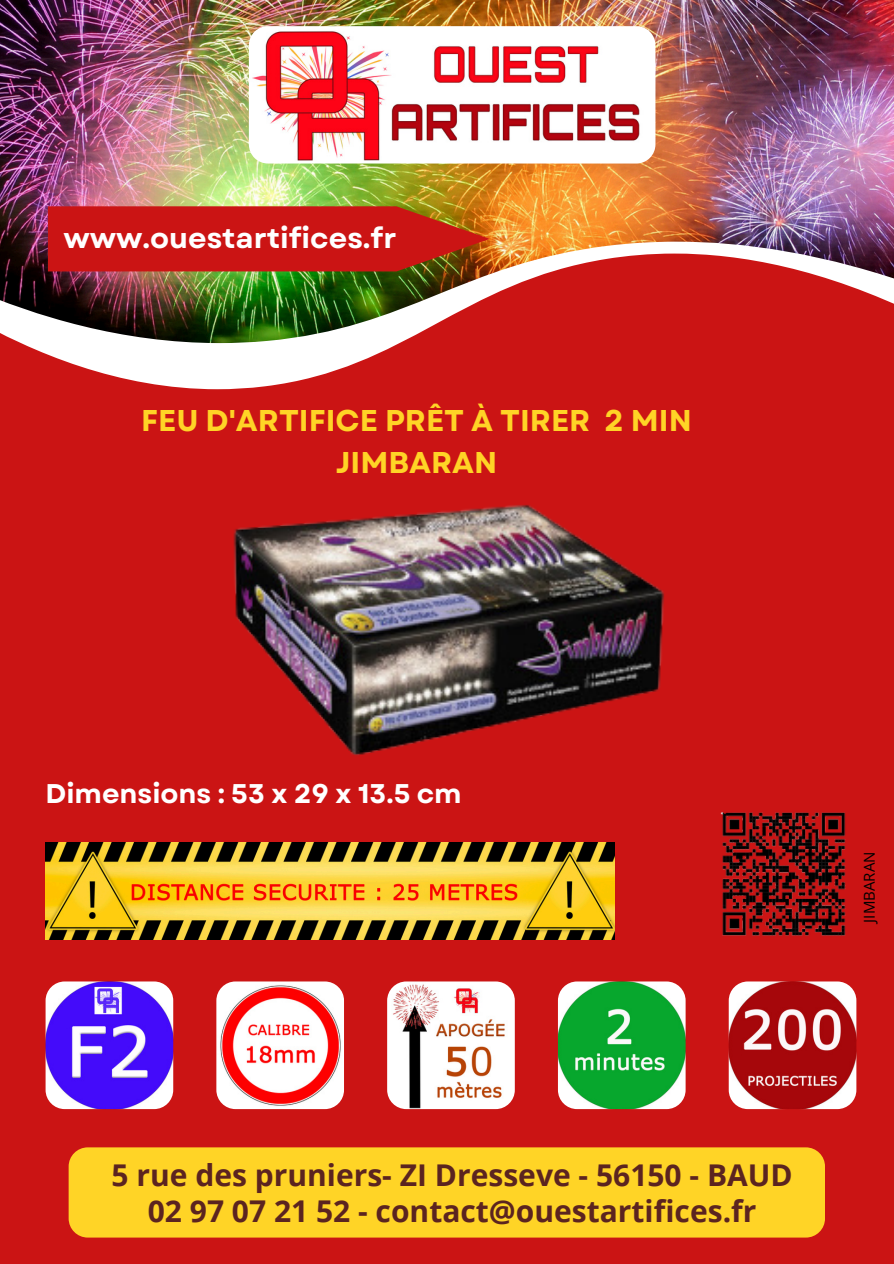
<style>
.page{position:relative;width:894px;height:1264px;background:#fff}
.page>*{position:absolute;margin:0;border:0;box-sizing:border-box;transform-origin:0 0}
.t1{font:700 30px/36px "Open Sans";color:#5b2420;text-align:center}
.t2{font:700 30px/41.7px "Garet";color:#ffd426;text-align:center}
.t3{font:700 28.5px "Garet";color:#fff}
.t4{font:700 27px "Garet";color:#fff}
.t5{font:15px "Open Sans";color:#000}
</style>
<div class="page">
<div style="left:0;top:0;width:893px;height:1263px;background:#cb1414"></div>
<svg style="left:21px;top:343px;width:379px;height:46px;fill:#fff"></svg>
<img style="left:0;top:0;width:893px;height:343px">
<img style="left:249px;top:26px;width:406px;height:137px">
<svg style="left:48px;top:206px;width:441px;height:65px"></svg>
<img style="left:46px;top:842px;width:568px;height:97px">
<img style="left:46px;top:981px;width:127px;height:128px;border-radius:19px">
<img style="left:216px;top:981px;width:128px;height:128px;border-radius:19px">
<img style="left:387px;top:981px;width:127px;height:128px;border-radius:19px">
<img style="left:557px;top:981px;width:128px;height:128px;border-radius:19px">
<img style="left:728px;top:981px;width:128px;height:128px;border-radius:19px">
<div style="left:69px;top:1147px;width:755px;height:90px;background:#ffd426;border-radius:19px"></div>
<img style="left:720px;top:812px;width:126px;height:124px">
<img style="left:233px;top:505px;width:432px;height:251px">
<p class="t3" style="left:63px;top:218px;width:334px">www.ouestartifices.fr</p>
<p class="t2" style="left:141px;top:400px;width:552px">FEU D'ARTIFICE PRÊT À TIRER 2 MIN<br>JIMBARAN</p>
<p class="t4" style="left:46px;top:773px;width:417px">Dimensions : 53 x 29 x 13.5 cm</p>
<h2 class="t5" style="left:858px;top:922px;width:72px;rotate:-90deg">JIMBARAN</h2>
<p class="t1" style="left:111px;top:1156px;width:682px">5 rue des pruniers- ZI Dresseve - 56150 - BAUD<br>02 97 07 21 52 - contact@ouestartifices.fr</p>
</div>
